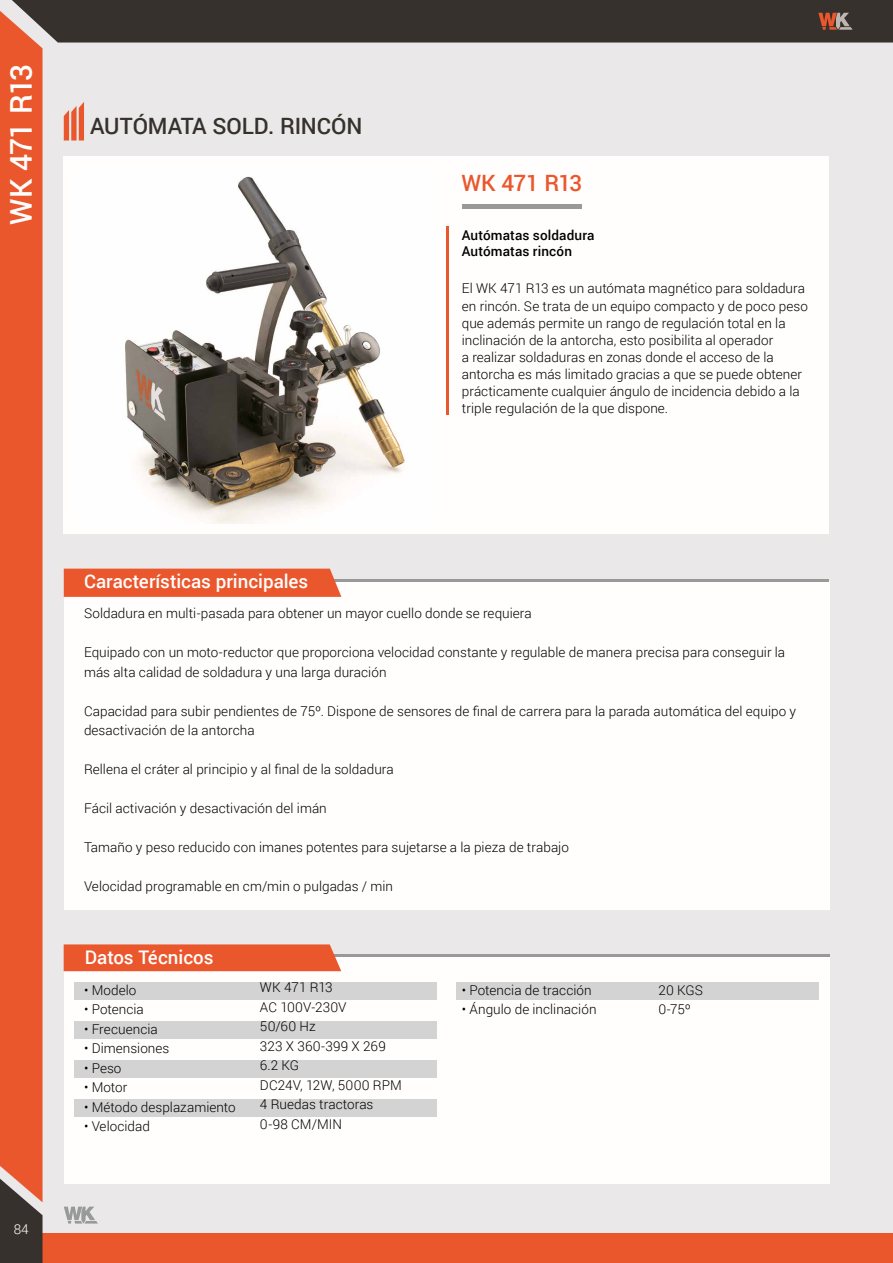
<style>
.page{position:relative;width:893px;height:1263px;background:#eae8e8}
.page>*{position:absolute;margin:0;border:0;box-sizing:border-box;transform-origin:0 0}
.t1{font:500 30px "Roboto";letter-spacing:-.025em;color:#fffefd}
.t2{font:500 22.5px "Roboto";letter-spacing:-.005em;color:#36312c}
.t3{font:500 22.5px "Roboto";letter-spacing:-.025em;color:#ea572c}
.t4{font:500 18.75px "Roboto";color:#fffefd}
.t5{font:300 13.5px/19.5px "Roboto";letter-spacing:.005em;color:#000}
.t6{font:500 13.5px/16.2px "Roboto";letter-spacing:.01em;color:#000}
.t7{font:300 13.5px "Roboto";color:#fffefd}
</style>
<div class="page">
<div style="left:0;top:1233px;width:893px;height:30px;background:#ea572d"></div>
<div style="left:0;top:1202px;width:43px;height:61px;background:#36312c"></div>
<div style="left:0;top:43px;width:43px;height:1159px;background:#ea572d"></div>
<svg style="left:64px;top:102px;width:20px;height:38px"></svg>
<svg style="left:0;top:0;width:893px;height:43px;background:#403833"></svg>
<svg style="left:64px;top:1206px;width:34px;height:17px"></svg>
<div style="left:64px;top:581px;width:766px;height:329px;background:#fffefd"></div>
<div style="left:64px;top:156px;width:765px;height:378px;background:#fffefd"></div>
<hr style="left:202px;top:579px;width:627px;height:3px;background:#989999">
<div style="left:64px;top:569px;width:277px;height:28px;background:#ea572d"></div>
<hr style="left:462px;top:205px;width:119px;height:4px;background:#989999">
<img style="left:125px;top:176px;width:280px;height:347px">
<div style="left:64px;top:956px;width:766px;height:227px;background:#fffefd"></div>
<hr style="left:202px;top:954px;width:627px;height:3px;background:#989999">
<div style="left:64px;top:944px;width:277px;height:27px;background:#ea572d"></div>
<div style="left:74px;top:982px;width:363px;height:18px;background:#d3d3d3"></div>
<div style="left:456px;top:982px;width:363px;height:18px;background:#d3d3d3"></div>
<div style="left:74px;top:1021px;width:363px;height:18px;background:#d3d3d3"></div>
<div style="left:74px;top:1060px;width:363px;height:18px;background:#d3d3d3"></div>
<div style="left:74px;top:1099px;width:363px;height:18px;background:#d3d3d3"></div>
<hr style="left:446px;top:226px;width:2px;height:188px;background:#ea572d">
<h1 class="t1" style="left:0;top:225px;width:162px;rotate:-90deg">WK 471 R13</h1>
<h2 class="t2" style="left:90px;top:111px;width:274px">AUTÓMATA SOLD. RINCÓN</h2>
<h2 class="t3" style="left:461px;top:167px;width:122px">WK 471 R13</h2>
<p class="t6" style="left:462px;top:227px;width:134px">Autómatas soldadura<br>Autómatas rincón</p>
<p class="t5" style="left:462px;top:280px;width:348px;line-height:17.1px">El WK 471 R13 es un autómata magnético para soldadura en rincón. Se trata de un equipo compacto y de poco peso que además permite un rango de regulación total en la inclinación de la antorcha, esto posibilita al operador<br>a realizar soldaduras en zonas donde el acceso de la antorcha es más limitado gracias a que se puede obtener prácticamente cualquier ángulo de incidencia debido a la triple regulación de la que dispone.</p>
<p class="t7" style="left:14px;top:1219px;width:16px">84</p>
<h3 class="t4" style="left:84px;top:568px;width:226px">Características principales</h3>
<p class="t5" style="left:84px;top:603px;width:449px">Soldadura en multi-pasada para obtener un mayor cuello donde se requiera</p>
<p class="t5" style="left:84px;top:642px;width:703px">Equipado con un moto-reductor que proporciona velocidad constante y regulable de manera precisa para conseguir la más alta calidad de soldadura y una larga duración</p>
<p class="t5" style="left:84px;top:701px;width:714px">Capacidad para subir pendientes de 75º. Dispone de sensores de final de carrera para la parada automática del equipo y desactivación de la antorcha</p>
<p class="t5" style="left:84px;top:759px;width:311px">Rellena el cráter al principio y al final de la soldadura</p>
<p class="t5" style="left:84px;top:798px;width:244px">Fácil activación y desactivación del imán</p>
<p class="t5" style="left:84px;top:837px;width:486px">Tamaño y peso reducido con imanes potentes para sujetarse a la pieza de trabajo</p>
<p class="t5" style="left:84px;top:876px;width:311px">Velocidad programable en cm/min o pulgadas / min</p>
<h3 class="t4" style="left:85px;top:944px;width:130px">Datos Técnicos</h3>
<p class="t5" style="left:84px;top:980px;width:54px">• Modelo</p>
<p class="t5" style="left:84px;top:999px;width:61px">• Potencia</p>
<p class="t5" style="left:84px;top:1018px;width:75px">• Frecuencia</p>
<p class="t5" style="left:84px;top:1038px;width:87px">• Dimensiones</p>
<p class="t5" style="left:84px;top:1057px;width:39px">• Peso</p>
<p class="t5" style="left:84px;top:1077px;width:45px">• Motor</p>
<p class="t5" style="left:84px;top:1096px;width:153px">• Método desplazamiento</p>
<p class="t5" style="left:84px;top:1116px;width:67px">• Velocidad</p>
<p class="t5" style="left:260px;top:977px;width:143px">WK 471 R13<br>AC 100V-230V<br>50/60 Hz<br>323 X 360-399 X 269<br>6.2 KG<br>DC24V, 12W, 5000 RPM<br>4 Ruedas tractoras<br>0-98 CM/MIN</p>
<p class="t5" style="left:658px;top:979px;width:46px">20 KGS<br>0-75º</p>
<p class="t5" style="left:462px;top:979px;width:131px">• Potencia de tracción</p>
<p class="t5" style="left:462px;top:999px;width:136px">• Ángulo de inclinación</p>
</div>
